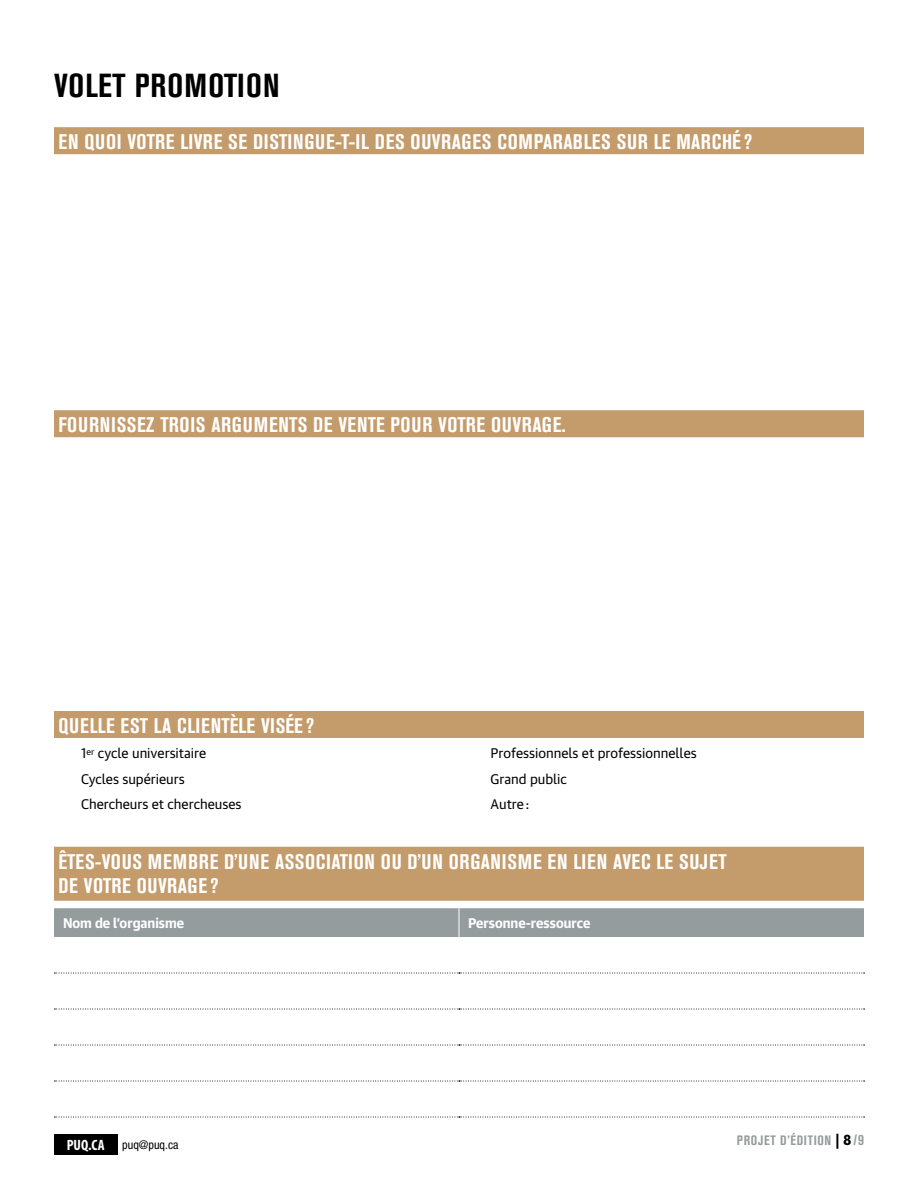
<style>
.page{position:relative;width:918px;height:1188px;background:#fff}
.page>*{position:absolute;margin:0;border:0;box-sizing:border-box;transform-origin:0 0}
.t1{font:700 condensed 33px "Akzidenz Grotesk BE";letter-spacing:.03em;color:#000}
.t2{font:700 condensed 21px/24px "Akzidenz Grotesk BE";letter-spacing:.035em;color:#fff}
.t3{font:700 condensed 21px "Akzidenz Grotesk BE";letter-spacing:.015em;color:#fff}
.t4{font:13.5px/25.5px "Guardian Text Sans";color:#000}
.t5{font:700 13.5px "Guardian Text Sans";color:#fff}
.t6{font:700 condensed 13.5px "Akzidenz Grotesk BE";letter-spacing:.05em;color:#959c9d}
.t7{font:condensed 12px "Helvetica Neue";color:#000}
.s1{font-family:"Myriad Pro";font-weight:700;font-size:15px;color:#fff}
.s2{font-stretch:normal;font-size:15px;color:#000}
.s3{font-size:15px}
</style>
<div class="page">
<div style="left:54px;top:127px;width:810px;height:27px;background:#c49b6b"></div>
<div style="left:54px;top:410px;width:810px;height:27px;background:#c49b6b"></div>
<div style="left:54px;top:711px;width:810px;height:27px;background:#c49b6b"></div>
<div style="left:54px;top:847px;width:810px;height:54px;background:#c49b6b"></div>
<svg style="left:54px;top:1009px;width:811px;height:1px"></svg>
<svg style="left:54px;top:1045px;width:811px;height:1px"></svg>
<svg style="left:54px;top:1081px;width:811px;height:1px"></svg>
<svg style="left:54px;top:1117px;width:811px;height:1px"></svg>
<div style="left:54px;top:908px;width:810px;height:29px;background:#959c9d"></div>
<svg style="left:54px;top:973px;width:811px;height:1px"></svg>
<div style="left:54px;top:1134px;width:63px;height:20px;background:#000"></div>
<h1 class="t1" style="left:54px;top:66px;width:227px">VOLET PROMOTION</h1>
<p class="t2" style="left:58px;top:130px;width:695px">EN QUOI VOTRE LIVRE SE DISTINGUE-T-IL DES OUVRAGES COMPARABLES SUR LE MARCHÉ?</p>
<p class="t2" style="left:58px;top:413px;width:509px">FOURNISSEZ TROIS ARGUMENTS DE VENTE POUR VOTRE OUVRAGE.</p>
<p class="t3" style="left:58px;top:713px;width:257px">QUELLE EST LA CLIENTÈLE VISÉE?</p>
<p class="t4" style="left:81px;top:739px;width:162px">1<sup>er</sup> cycle universitaire<br>Cycles supérieurs<br>Chercheurs et chercheuses</p>
<p class="t4" style="left:490px;top:739px;width:208px">Professionnels et professionnelles<br>Grand public<br>Autre :</p>
<p class="t2" style="left:58px;top:850px;width:670px">ÊTES-VOUS MEMBRE D’UNE ASSOCIATION OU D’UN ORGANISME EN LIEN AVEC LE SUJET<br>DE VOTRE OUVRAGE?</p>
<p class="t5" style="left:63px;top:912px;width:123px">Nom de l’organisme</p>
<p class="t5" style="left:468px;top:912px;width:124px">Personne-ressource</p>
<p class="t7" style="left:67px;top:1138px;width:113px"><span class="s1">PUQ.CA</span> puq@puq.ca</p>
<p class="t6" style="left:737px;top:1133px;width:129px">PROJET D’ÉDITION <span class="s2">| 8</span><span class="s3">/9</span></p>
</div>
